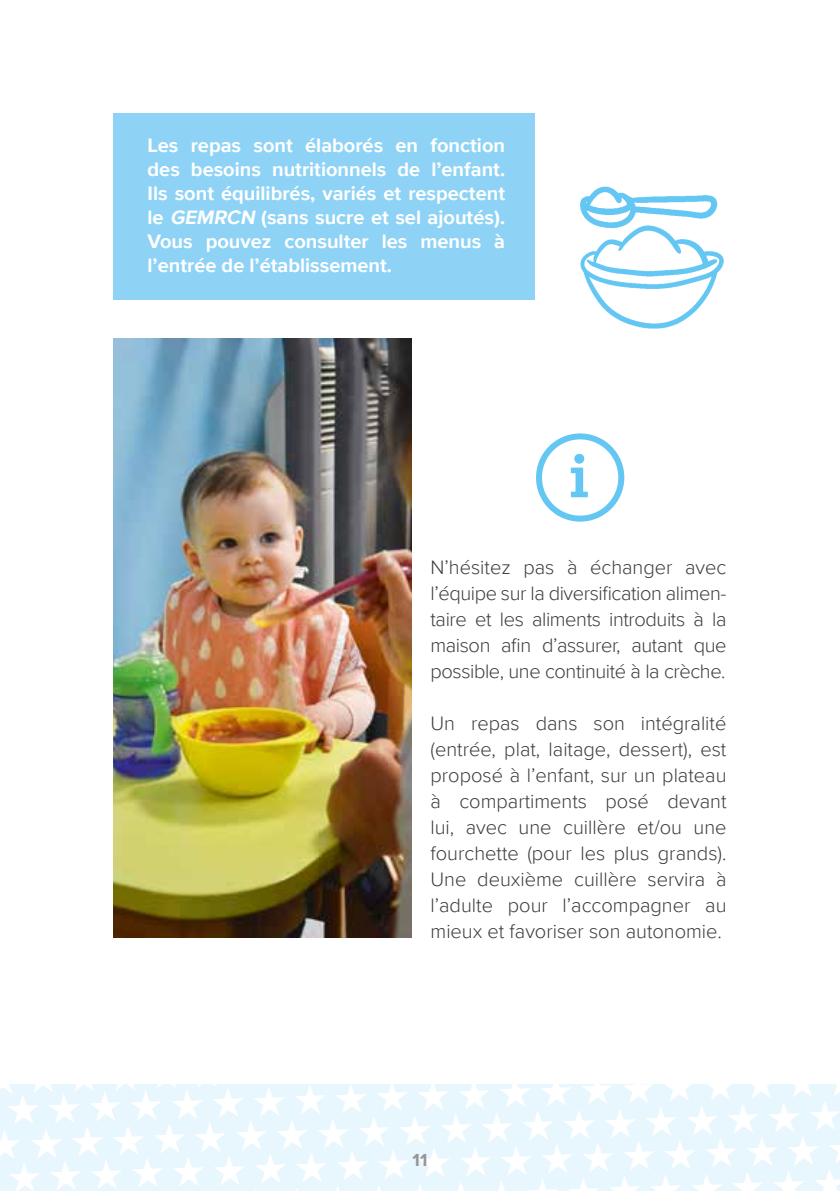
<style>
.page{position:relative;width:840px;height:1191px;background:#fff}
.page>*{position:absolute;margin:0;border:0;box-sizing:border-box;transform-origin:0 0}
.t1{font:700 60px "Officina Serif";color:#64c7f3}
.t2{font:300 20px/26px "Proxima Nova";letter-spacing:-.01em;color:#3c3c3b;text-align:justify}
.t3{font:700 20px/24px "Proxima Nova";color:#fff;text-align:justify}
.t4{font:700 18px "Proxima Nova";color:#979696}
.s1{font-style:italic}
</style>
<div class="page">
<div style="left:113px;top:113px;width:421px;height:187px;background:#8ed3f6"></div>
<img style="left:580px;top:186px;width:144px;height:143px">
<img style="left:113px;top:339px;width:298px;height:599px">
<div style="left:535px;top:433px;width:89px;height:88px;border:6px solid #64c7f3;border-radius:50%"></div>
<div style="left:0;top:1084px;width:840px;height:107px;background:#e8f6fe"></div>
<p class="t3" style="left:147px;top:133px;width:359px">Les repas sont élaborés en fonction des besoins nutritionnels de l’enfant.<br>Ils sont équilibrés, variés et respectent le <span class="s1">GEMRCN</span> (sans sucre et sel ajoutés).<br>Vous pouvez consulter les menus à l’entrée de l’établissement.</p>
<h1 class="t1" style="left:568px;top:443px;width:21px">i</h1>
<p class="t2" style="left:430px;top:553px;width:297px">N’hésitez pas à échanger avec l’équipe sur la diversification alimen&shy;taire et les aliments introduits à la maison afin d’assurer, autant que possible, une continuité à la crèche.</p>
<p class="t2" style="left:430px;top:709px;width:297px">Un repas dans son intégralité (entrée, plat, laitage, dessert), est proposé à l’enfant, sur un plateau à compartiments posé devant lui, avec une cuillère et/ou une fourchette (pour les plus grands).<br>Une deuxième cuillère servira à l’adulte pour l’accompagner au mieux et favoriser son autonomie.</p>
<p class="t4" style="left:412px;top:1146px;width:17px">11</p>
</div>
